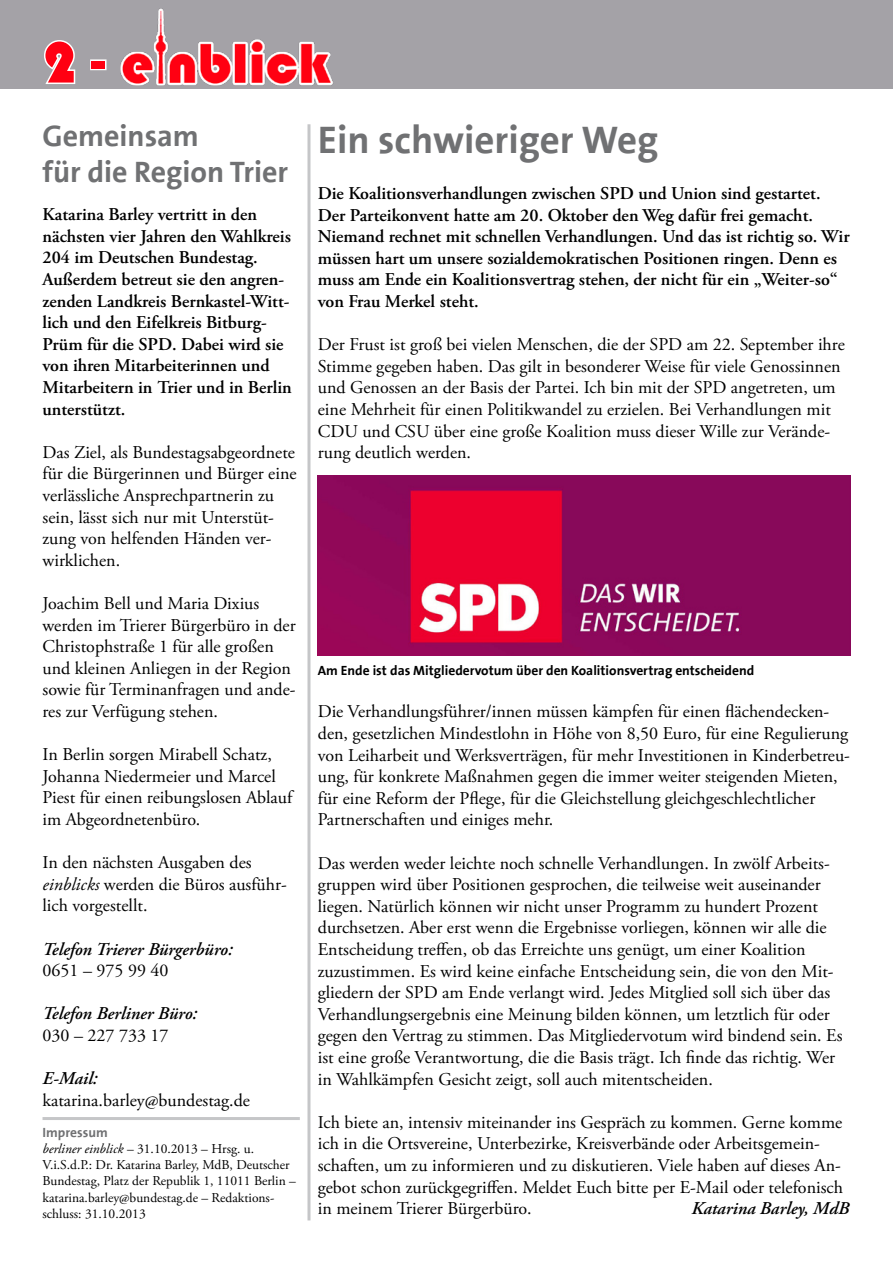
<style>
.page{position:relative;width:893px;height:1263px;background:#fff}
.page>*{position:absolute;margin:0;border:0;box-sizing:border-box;transform-origin:0 0}
.t1{font:60px "Bauhaus 93";color:#ff0012}
.t2{font:700 39px "SPD2002 The Sans";color:#707173}
.t3{font:700 30px "SPD2002 The Sans";color:#707173}
.t4{font:18px/21.6px "Adobe Garamond Pro";color:#000}
.t5{font:600 18px/21.6px "Adobe Garamond Pro";color:#000}
.t6{font:italic 600 18px "Adobe Garamond Pro";color:#000}
.t7{font:13.5px/16.2px "Adobe Garamond Pro";color:#000}
.t8{font:700 13.5px "SPD2002 The Sans";color:#000}
.t9{font:700 13.5px "SPD2002 The Sans";color:#707173}
.s1{font-style:italic}
</style>
<div class="page">
<div style="left:0;top:0;width:893px;height:88px;background:#a4a2a7"></div>
<hr style="left:43px;top:1117px;width:257px;height:3px;background:#c5c6c8">
<svg style="left:44px;top:40px;width:32px;height:44px"></svg>
<div style="left:90px;top:59px;width:17px;height:11px;border:3px solid #fff"></div>
<hr style="left:307px;top:124px;width:3px;height:1096px;background:#c5c6c8">
<img style="left:318px;top:476px;width:532px;height:180px">
<img style="left:120px;top:8px;width:213px;height:78px">
<h1 class="t1" style="left:43px;top:29px;width:64px">2 -</h1>
<h3 class="t3" style="left:43px;top:121px;width:158px">Gemeinsam</h3>
<h2 class="t2" style="left:318px;top:119px;width:342px">Ein schwieriger Weg</h2>
<h3 class="t3" style="left:43px;top:157px;width:247px">für die Region Trier</h3>
<p class="t5" style="left:318px;top:183px;width:533px">Die Koalitionsverhandlungen zwischen SPD und Union sind gestartet.<br>Der Parteikonvent hatte am 20. Oktober den Weg dafür frei gemacht.<br>Niemand rechnet mit schnellen Verhandlungen. Und das ist richtig so. Wir müssen hart um unsere sozialdemokratischen Positionen ringen. Denn es muss am Ende ein Koalitionsvertrag stehen, der nicht für ein „Weiter-so“ von Frau Merkel steht.</p>
<p class="t4" style="left:318px;top:334px;width:528px">Der Frust ist groß bei vielen Menschen, die der SPD am 22. September ihre Stimme gegeben haben. Das gilt in besonderer Weise für viele Genossinnen und Genossen an der Basis der Partei. Ich bin mit der SPD angetreten, um eine Mehrheit für einen Politikwandel zu erzielen. Bei Verhandlungen mit CDU und CSU über eine große Koalition muss dieser Wille zur Verände&shy;rung deutlich werden.</p>
<p class="t5" style="left:43px;top:204px;width:251px">Katarina Barley vertritt in den nächsten vier Jahren den Wahlkreis<br>204 im Deutschen Bundestag.<br>Außerdem betreut sie den angren&shy;zenden Landkreis Bernkastel-Witt&shy;lich und den Eifelkreis Bitburg-<br>Prüm für die SPD. Dabei wird sie von ihren Mitarbeiterinnen und<br>Mitarbeitern in Trier und in Berlin unterstützt.</p>
<p class="t4" style="left:43px;top:442px;width:256px">Das Ziel, als Bundestagsabgeordnete für die Bürgerinnen und Bürger eine verlässliche Ansprechpartnerin zu sein, lässt sich nur mit Unterstüt&shy;zung von helfenden Händen ver&shy;wirklichen.</p>
<p class="t4" style="left:43px;top:593px;width:255px">Joachim Bell und Maria Dixius werden im Trierer Bürgerbüro in der<br>Christophstraße 1 für alle großen und kleinen Anliegen in der Region sowie für Terminanfragen und ande&shy;res zur Verfügung stehen.</p>
<p class="t4" style="left:43px;top:744px;width:251px">In Berlin sorgen Mirabell Schatz,<br>Johanna Niedermeier und Marcel<br>Piest für einen reibungslosen Ablauf im Abgeordnetenbüro.</p>
<p class="t4" style="left:43px;top:852px;width:246px">In den nächsten Ausgaben des <span class="s1">einblicks</span> werden die Büros ausführ&shy;lich vorgestellt.</p>
<p class="t6" style="left:43px;top:938px;width:192px">Telefon Trierer Bürgerbüro:</p>
<p class="t4" style="left:43px;top:960px;width:127px">0651 – 975 99 40</p>
<p class="t6" style="left:43px;top:1003px;width:156px">Telefon Berliner Büro:</p>
<p class="t4" style="left:43px;top:1025px;width:127px">030 – 227 733 17</p>
<p class="t6" style="left:43px;top:1068px;width:56px">E-Mail:</p>
<p class="t4" style="left:43px;top:1090px;width:209px">katarina.barley@bundestag.de</p>
<p class="t8" style="left:318px;top:663px;width:438px">Am Ende ist das Mitgliedervotum über den Koalitionsvertrag entscheidend</p>
<p class="t4" style="left:318px;top:701px;width:534px">Die Verhandlungsführer/innen müssen kämpfen für einen flächendecken&shy;den, gesetzlichen Mindestlohn in Höhe von 8,50 Euro, für eine Regulierung von Leiharbeit und Werksverträgen, für mehr Investitionen in Kinderbetreu&shy;ung, für konkrete Maßnahmen gegen die immer weiter steigenden Mieten, für eine Reform der Pflege, für die Gleichstellung gleichgeschlechtlicher Partnerschaften und einiges mehr.</p>
<p class="t4" style="left:318px;top:853px;width:526px">Das werden weder leichte noch schnelle Verhandlungen. In zwölf Arbeits&shy;gruppen wird über Positionen gesprochen, die teilweise weit auseinander liegen. Natürlich können wir nicht unser Programm zu hundert Prozent durchsetzen. Aber erst wenn die Ergebnisse vorliegen, können wir alle die Entscheidung treffen, ob das Erreichte uns genügt, um einer Koalition zuzustimmen. Es wird keine einfache Entscheidung sein, die von den Mit&shy;gliedern der SPD am Ende verlangt wird. Jedes Mitglied soll sich über das Verhandlungsergebnis eine Meinung bilden können, um letztlich für oder gegen den Vertrag zu stimmen. Das Mitgliedervotum wird bindend sein. Es ist eine große Verantwortung, die die Basis trägt. Ich finde das richtig. Wer in Wahlkämpfen Gesicht zeigt, soll auch mitentscheiden.</p>
<p class="t4" style="left:318px;top:1112px;width:527px">Ich biete an, intensiv miteinander ins Gespräch zu kommen. Gerne komme ich in die Ortsvereine, Unterbezirke, Kreisverbände oder Arbeitsgemein&shy;schaften, um zu informieren und zu diskutieren. Viele haben auf dieses An&shy;gebot schon zurückgegriffen. Meldet Euch bitte per E-Mail oder telefonisch in meinem Trierer Bürgerbüro.</p>
<p class="t9" style="left:43px;top:1125px;width:67px">Impressum</p>
<p class="t7" style="left:43px;top:1141px;width:255px"><span class="s1">berliner einblick</span> – 31.10.2013 – Hrsg. u.<br>V.i.S.d.P.: Dr. Katarina Barley, MdB, Deutscher Bundestag, Platz der Republik 1, 11011 Berlin – katarina.barley@bundestag.de – Redaktions&shy;schluss: 31.10.2013</p>
<p class="t6" style="left:691px;top:1198px;width:159px">Katarina Barley, MdB</p>
</div>
